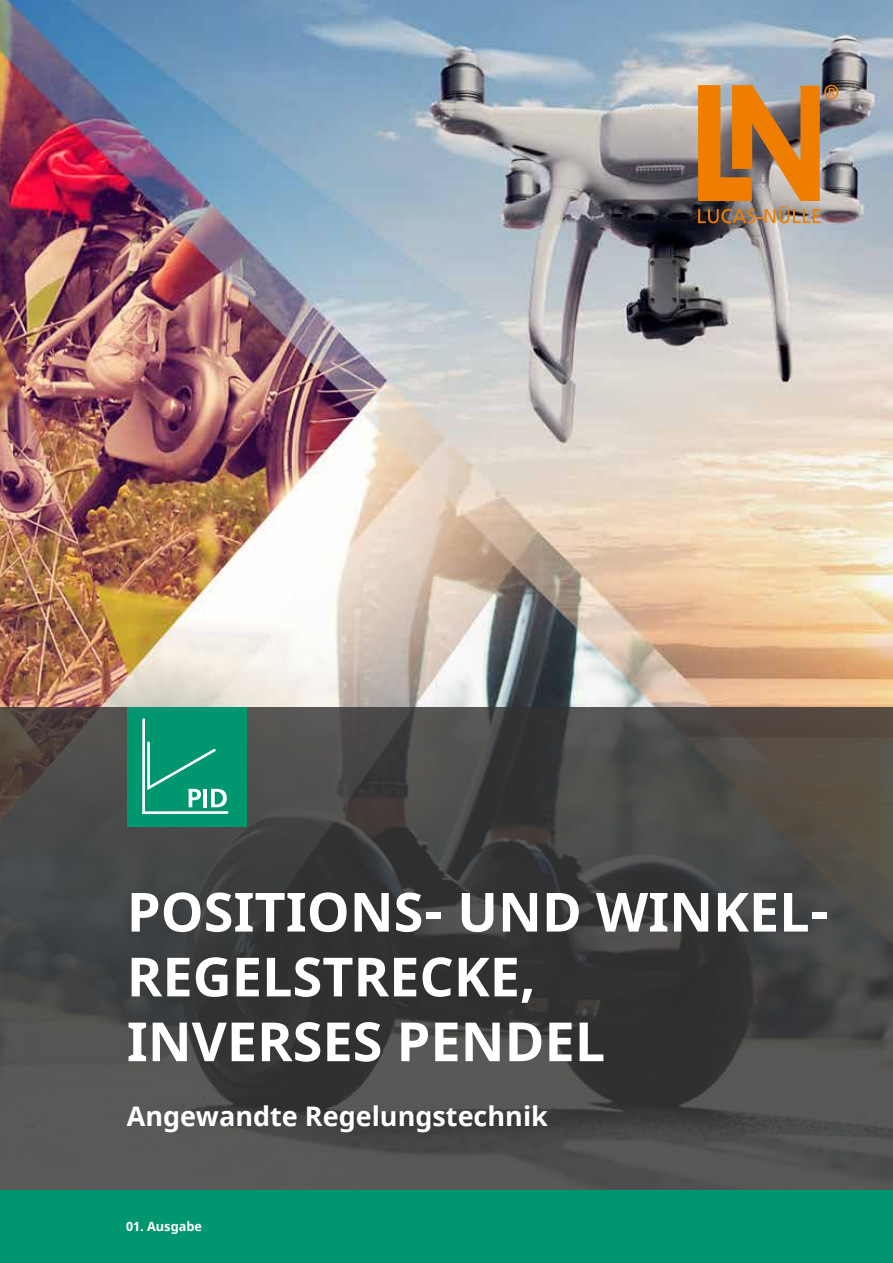
<style>
.page{position:relative;width:893px;height:1263px;background:#fff}
.page>*{position:absolute;margin:0;border:0;box-sizing:border-box;transform-origin:0 0}
.t1{font:700 54px/64.8px "Noto Sans";color:#fff}
.t2{font:700 27px "Noto Sans";color:#fff}
.t3{font:700 12.75px "Noto Sans";color:#fff}
</style>
<div class="page">
<img style="left:0;top:0;width:893px;height:707px">
<svg style="left:0;top:707px;width:893px;height:484px;background:#454544"></svg>
<div style="left:0;top:1191px;width:893px;height:72px;background:#009770"></div>
<div style="left:127px;top:707px;width:120px;height:120px;background:#009770"></div>
<svg style="left:142px;top:718px;width:86px;height:96px"></svg>
<svg style="left:698px;top:85px;width:140px;height:138px;background:#b97e41"></svg>
<p class="t1" style="left:127px;top:881px;width:704px">POSITIONS- UND WINKEL-<br>REGELSTRECKE,<br>INVERSES PENDEL</p>
<p class="t2" style="left:127px;top:1097px;width:423px">Angewandte Regelungstechnik</p>
<p class="t3" style="left:126px;top:1218px;width:77px">01. Ausgabe</p>
</div>
